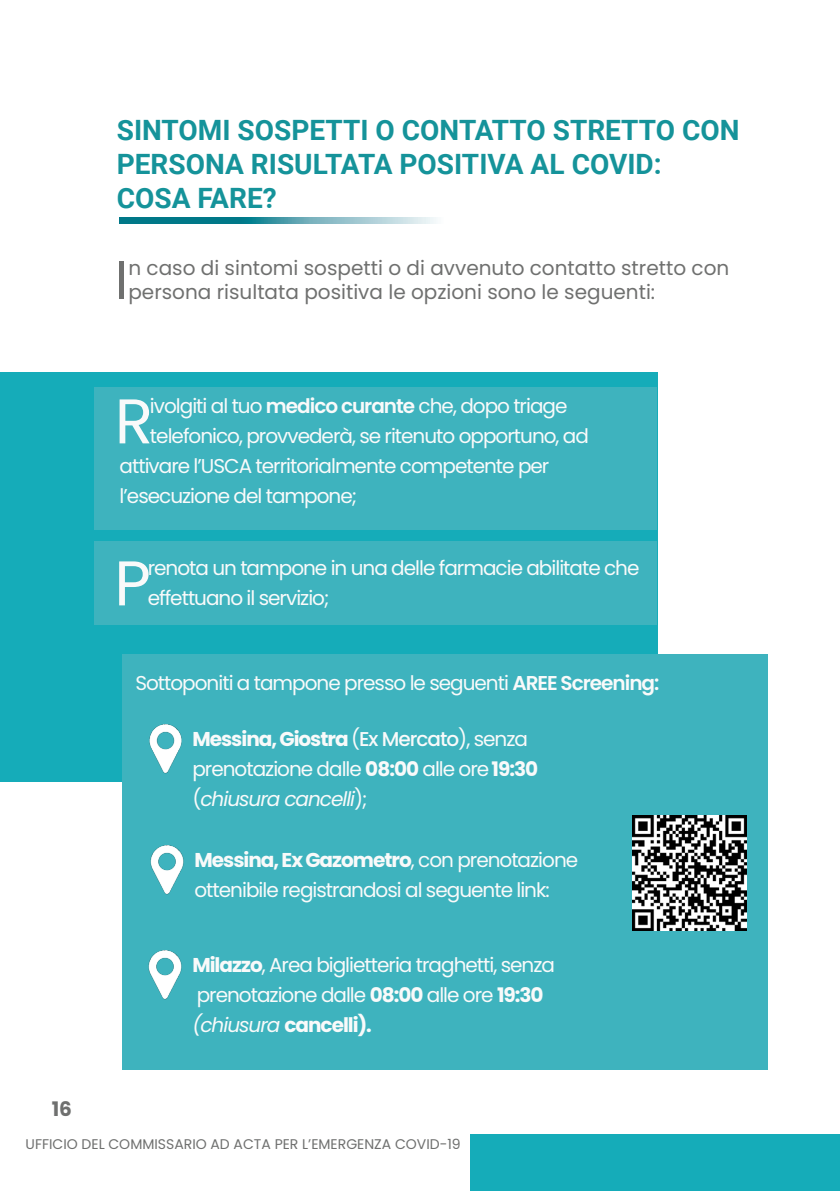
<style>
.page{position:relative;width:840px;height:1191px;background:#fff}
.page>*{position:absolute;margin:0;border:0;box-sizing:border-box;transform-origin:0 0}
.Stile_di_paragrafo_1{font:63px "Poppins";color:#f9fafa}
.Stile_di_paragrafo_1-2{font:54.4px "Poppins";color:#6f706f}
.t1{font:700 28px/33.6px "Roboto";color:#15939a}
.Stile_di_paragrafo_1-3{font:20px/30px "Poppins";letter-spacing:-.05em;color:#f9fafa}
.Stile_di_paragrafo_1-4{font:20px/24px "Poppins";color:#6f706f}
.t2{font:700 20px "Poppins";color:#6f706f}
.t3{font:14px "Poppins";color:#6f706f}
.s1{font-weight:600}
.s2{font-weight:700}
.s3{font-weight:500}
.s4{font-style:italic}
</style>
<div class="page">
<div style="left:470px;top:1134px;width:369px;height:57px;background:#15acb9"></div>
<div style="left:0;top:372px;width:657px;height:409px;background:#15acb9"></div>
<div style="left:95px;top:387px;width:562px;height:142px;background:#3eb3be"></div>
<div style="left:95px;top:541px;width:562px;height:83px;background:#3eb3be"></div>
<div style="left:123px;top:654px;width:644px;height:415px;background:#3eb3be"></div>
<img style="left:149px;top:725px;width:33px;height:49px">
<img style="left:150px;top:845px;width:34px;height:50px">
<img style="left:148px;top:950px;width:34px;height:50px">
<img style="left:632px;top:815px;width:114px;height:115px">
<svg style="left:119px;top:217px;width:317px;height:6px;background:#52a1ae"></svg>
<p class="t1" style="left:117px;top:113px;width:624px">SINTOMI SOSPETTI O CONTATTO STRETTO CON<br>PERSONA RISULTATA POSITIVA AL COVID:</p>
<p class="t1" style="left:117px;top:180px;width:161px">COSA FARE?</p>
<p class="Stile_di_paragrafo_1-2" style="left:115px;top:248px;width:15px">I</p>
<p class="Stile_di_paragrafo_1-4" style="left:128px;top:256px;width:602px">n caso di sintomi sospetti o di avvenuto contatto stretto con persona risultata positiva le opzioni sono le seguenti:</p>
<p class="Stile_di_paragrafo_1" style="left:115px;top:385px;width:40px">R</p>
<p class="Stile_di_paragrafo_1-3" style="left:150px;top:391px;width:419px">ivolgiti al tuo <span class="s1">medico curante</span> che, dopo triage</p>
<p class="Stile_di_paragrafo_1-3" style="left:150px;top:421px;width:440px">telefonico, provvederà, se ritenuto opportuno, ad</p>
<p class="Stile_di_paragrafo_1-3" style="left:119px;top:451px;width:431px">attivare l’USCA territorialmente competente per</p>
<p class="Stile_di_paragrafo_1-3" style="left:119px;top:481px;width:239px">l’esecuzione del tampone;</p>
<p class="Stile_di_paragrafo_1" style="left:114px;top:547px;width:38px">P</p>
<p class="Stile_di_paragrafo_1-3" style="left:148px;top:553px;width:493px">renota un tampone in una delle farmacie abilitate che effettuano il servizio;</p>
<p class="Stile_di_paragrafo_1-3" style="left:135px;top:668px;width:525px">Sottoponiti a tampone presso le seguenti <span class="s1">AREE Screening:</span></p>
<p class="Stile_di_paragrafo_1-3" style="left:192px;top:724px;width:347px"><span class="s2">Messina, Giostra</span> (<span class="s3">Ex Mercato</span>), senza prenotazione dalle <span class="s2">08:00</span> alle ore <span class="s2">19:30 </span>(<span class="s4">chiusura cancelli</span>);</p>
<p class="Stile_di_paragrafo_1-3" style="left:194px;top:844px;width:385px"><span class="s2">Messina, Ex Gazometro</span>, con prenotazione ottenibile registrandosi al seguente link:</p>
<p class="t2" style="left:52px;top:1097px;width:22px">16</p>
<p class="Stile_di_paragrafo_1-3" style="left:192px;top:949px;width:364px"><span class="s2">Milazzo</span>, Area biglietteria traghetti, senza prenotazione dalle <span class="s2">08:00</span> alle ore <span class="s2">19:30 </span><span class="s4">(chiusura</span> <span class="s2">cancelli).</span></p>
<p class="t3" style="left:26px;top:1136px;width:436px">UFFICIO DEL COMMISSARIO AD ACTA PER L’EMERGENZA COVID-19</p>
</div>
